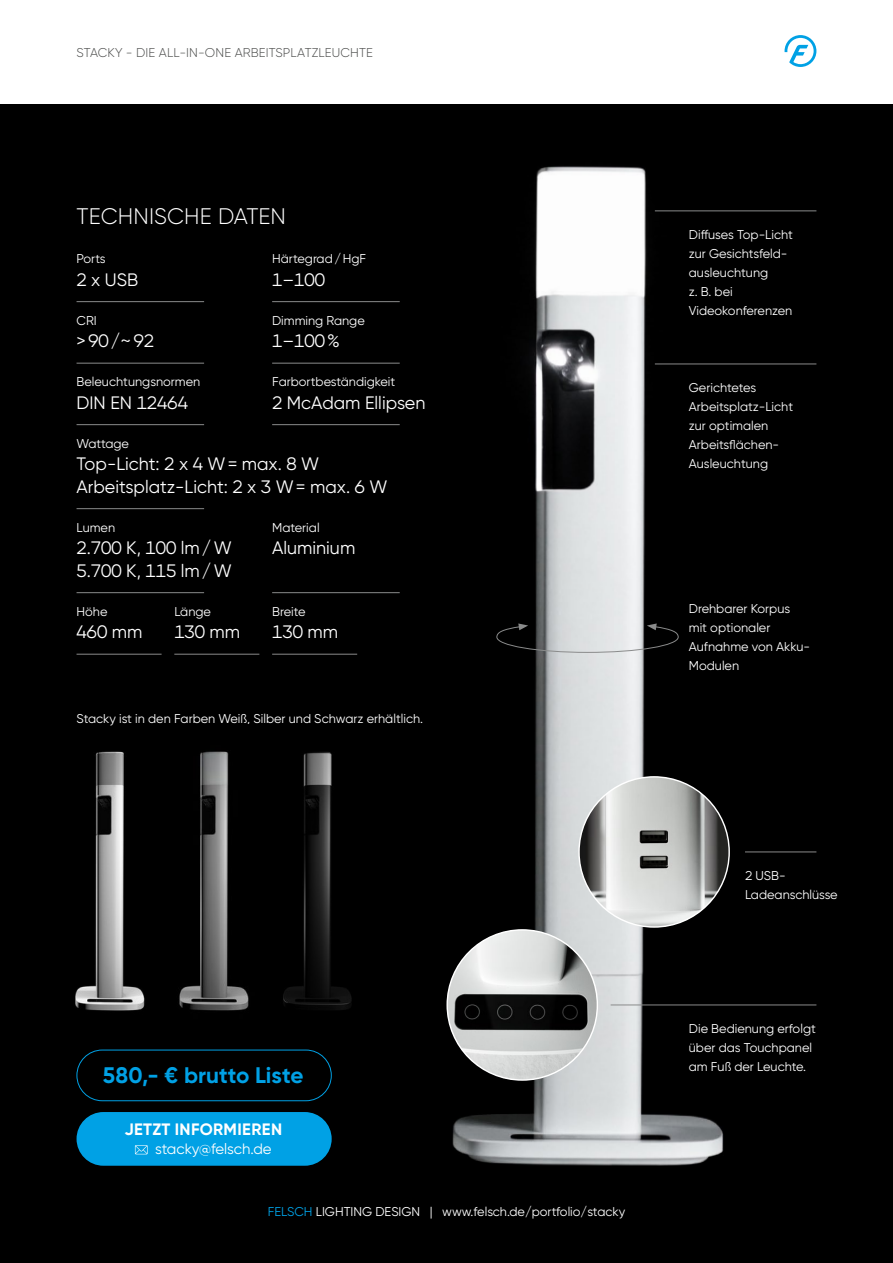
<style>
.page{position:relative;width:893px;height:1263px;background:#fff}
.page>*{position:absolute;margin:0;border:0;box-sizing:border-box;transform-origin:0 0}
.t1{font:700 22.5px "Gilroy";color:#00a1e5}
.t2{font:300 22.5px "Gilroy";color:#fff}
.t3{font:18px/22.5px "Gilroy";color:#fff}
.t4{font:700 16.5px "Gilroy";letter-spacing:.02em;color:#fff}
.t5{font:15px "Gilroy";color:#fff}
.t6{font:12.75px/19.2px "Gilroy";color:#fff}
.t7{font:300 12.75px "Gilroy";letter-spacing:.01em;color:#4a4b4a}
.s1{color:#00a1e5}
</style>
<div class="page">
<div style="left:0;top:105px;width:893px;height:1158px;background:#000"></div>
<img style="left:76px;top:166px;width:741px;height:1000px">
<div style="left:77px;top:1050px;width:255px;height:51px;border:1px solid #00a1e5;border-radius:25px"></div>
<svg style="left:496px;top:623px;width:183px;height:30px"></svg>
<img style="left:75px;top:724px;width:90px;height:303px">
<div style="left:77px;top:1112px;width:255px;height:54px;background:#00a1e5;border-radius:27px"></div>
<svg style="left:135px;top:1145px;width:13px;height:9px"></svg>
<hr style="left:77px;top:301px;width:127px;height:1px;background:#8a8b8b">
<hr style="left:272px;top:301px;width:128px;height:1px;background:#8a8b8b">
<hr style="left:77px;top:363px;width:127px;height:1px;background:#8a8b8b">
<hr style="left:272px;top:363px;width:128px;height:1px;background:#8a8b8b">
<hr style="left:77px;top:424px;width:127px;height:1px;background:#8a8b8b">
<hr style="left:272px;top:424px;width:128px;height:1px;background:#8a8b8b">
<hr style="left:77px;top:508px;width:127px;height:1px;background:#8a8b8b">
<hr style="left:77px;top:592px;width:127px;height:1px;background:#8a8b8b">
<hr style="left:272px;top:592px;width:128px;height:1px;background:#8a8b8b">
<hr style="left:77px;top:654px;width:85px;height:1px;background:#8a8b8b">
<hr style="left:174px;top:654px;width:85px;height:1px;background:#8a8b8b">
<hr style="left:272px;top:654px;width:85px;height:1px;background:#8a8b8b">
<hr style="left:655px;top:210px;width:161px;height:1px;background:#8a8b8b">
<hr style="left:655px;top:364px;width:161px;height:1px;background:#8a8b8b">
<hr style="left:611px;top:1004px;width:205px;height:1px;background:#8a8b8b">
<hr style="left:745px;top:851px;width:71px;height:1px;background:#8a8b8b">
<img style="left:447px;top:930px;width:150px;height:150px;border-radius:75px">
<img style="left:579px;top:777px;width:150px;height:150px;border-radius:75px">
<img style="left:168px;top:724px;width:90px;height:303px">
<img style="left:269px;top:724px;width:101px;height:303px">
<svg style="left:784px;top:35px;width:32px;height:32px"></svg>
<p class="t7" style="left:77px;top:45px;width:298px">STACKY - DIE ALL-IN-ONE ARBEITSPLATZLEUCHTE</p>
<h1 class="t2" style="left:77px;top:202px;width:211px">TECHNISCHE DATEN</h1>
<p class="t6" style="left:77px;top:249px;width:31px">Ports</p>
<p class="t6" style="left:272px;top:249px;width:95px">Härtegrad/HgF</p>
<h2 class="t3" style="left:77px;top:268px;width:63px">2 x USB</h2>
<h2 class="t3" style="left:272px;top:268px;width:54px">1–100</h2>
<p class="t6" style="left:77px;top:310px;width:22px">CRI</p>
<p class="t6" style="left:272px;top:310px;width:94px">Dimming Range</p>
<h2 class="t3" style="left:77px;top:329px;width:79px">&gt;90/~92</h2>
<h2 class="t3" style="left:272px;top:329px;width:69px">1–100%</h2>
<p class="t6" style="left:77px;top:372px;width:125px">Beleuchtungsnormen</p>
<p class="t6" style="left:272px;top:372px;width:125px">Farbortbeständigkeit</p>
<h2 class="t3" style="left:77px;top:391px;width:113px">DIN EN 12464</h2>
<h2 class="t3" style="left:272px;top:391px;width:155px">2 McAdam Ellipsen</h2>
<p class="t6" style="left:77px;top:433px;width:54px">Wattage</p>
<h2 class="t3" style="left:77px;top:452px;width:312px">Top-Licht: 2 x 4 W= max. 8 W<br>Arbeitsplatz-Licht: 2 x 3 W= max. 6 W</h2>
<p class="t6" style="left:77px;top:517px;width:40px">Lumen</p>
<p class="t6" style="left:272px;top:517px;width:49px">Material</p>
<h2 class="t3" style="left:77px;top:536px;width:157px">2.700 K, 100 lm/W</h2>
<h2 class="t3" style="left:272px;top:536px;width:85px">Aluminium</h2>
<h2 class="t3" style="left:77px;top:559px;width:157px">5.700 K, 115 lm/W</h2>
<p class="t6" style="left:77px;top:601px;width:32px">Höhe</p>
<p class="t6" style="left:174px;top:601px;width:38px">Länge</p>
<p class="t6" style="left:272px;top:601px;width:35px">Breite</p>
<h2 class="t3" style="left:77px;top:620px;width:67px">460 mm</h2>
<h2 class="t3" style="left:174px;top:620px;width:67px">130 mm</h2>
<h2 class="t3" style="left:272px;top:620px;width:67px">130 mm</h2>
<p class="t6" style="left:77px;top:709px;width:348px">Stacky ist in den Farben Weiß, Silber und Schwarz erhältlich.</p>
<h1 class="t1" style="left:103px;top:1061px;width:202px">580,- € brutto Liste</h1>
<p class="t4" style="left:124px;top:1119px;width:159px">JETZT INFORMIEREN</p>
<p class="t5" style="left:155px;top:1140px;width:118px">stacky@felsch.de</p>
<p class="t6" style="left:268px;top:1201px;width:359px"><span class="s1">FELSCH</span> LIGHTING DESIGN | www.felsch.de/portfolio/stacky</p>
<p class="t6" style="left:689px;top:224px;width:106px">Diffuses Top-Licht zur Gesichtsfeld&shy;ausleuchtung<br>z. B. bei<br>Videokonferenzen</p>
<p class="t6" style="left:689px;top:377px;width:106px">Gerichtetes<br>Arbeitsplatz-Licht zur optimalen<br>Arbeitsflächen-<br>Ausleuchtung</p>
<p class="t6" style="left:689px;top:599px;width:123px">Drehbarer Korpus mit optionaler<br>Aufnahme von Akku-<br>Modulen</p>
<p class="t6" style="left:745px;top:865px;width:94px">2 USB-<br>Ladeanschlüsse</p>
<p class="t6" style="left:689px;top:1018px;width:129px">Die Bedienung erfolgt über das Touchpanel am Fuß der Leuchte.</p>
</div>
